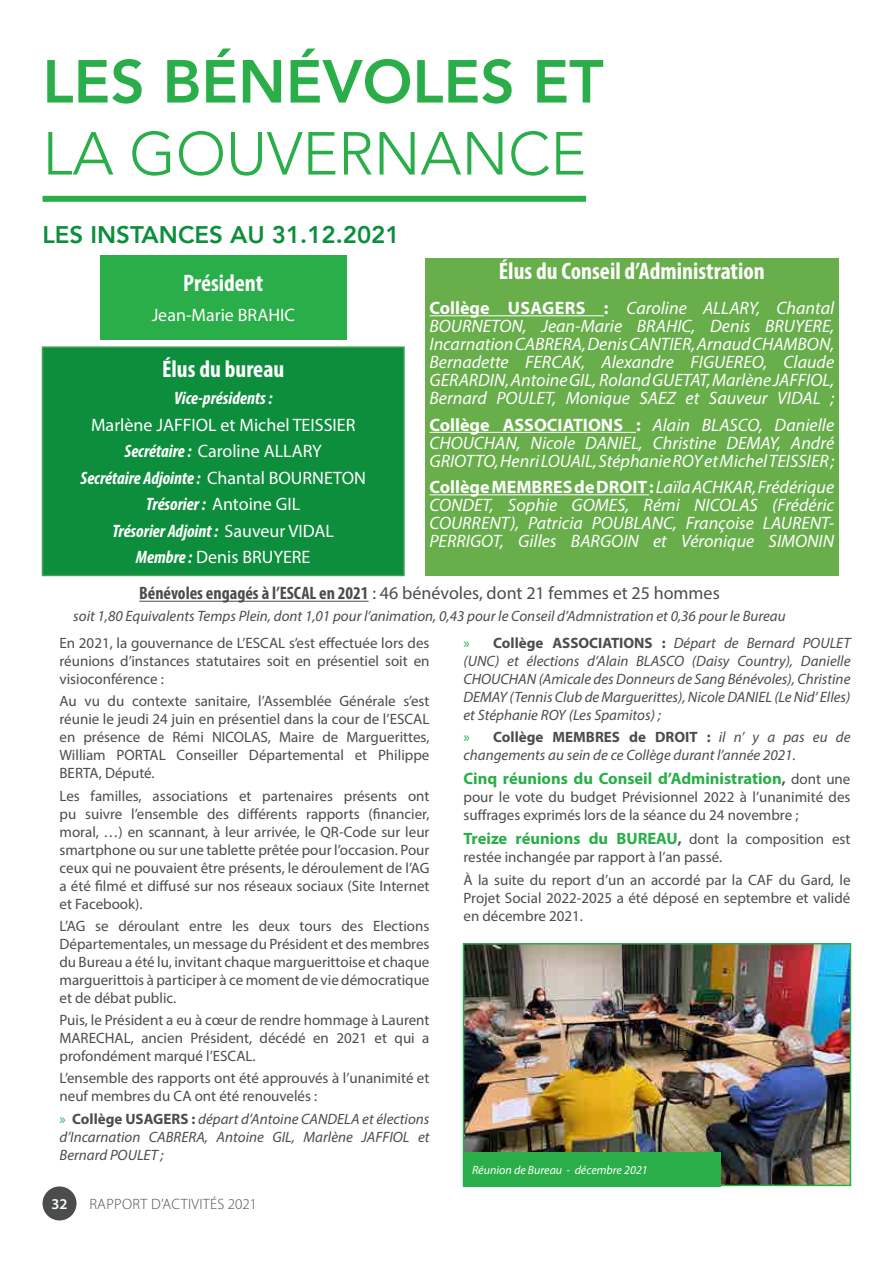
<style>
.page{position:relative;width:893px;height:1263px;background:#fff}
.page>*{position:absolute;margin:0;border:0;box-sizing:border-box;transform-origin:0 0}
.titre_1_2{font:800 60px/72px "Avenir";color:#2aae49}
.t1{font:700 condensed 24px "Myriad Pro";color:#fff}
.légende{font:800 24px "Avenir";color:#0d8e3d}
.t2{font:italic 18px/18px "Myriad Pro";color:#fff;text-align:justify}
.t3{font:italic 700 condensed 18px "Myriad Pro";color:#fff}
.t4{font:18px "Myriad Pro";color:#fff}
.t5{font:18px "Myriad Pro";color:#4b4c4d}
.texte_puces{font:700 16.5px "Myriad Pro";color:#2aae49}
.texte_puces-2{font:15px/18px "Myriad Pro";color:#4b4c4d;text-align:justify}
.texte_puces-3{font:italic 15px/18px "Myriad Pro";color:#4b4c4d;text-align:justify}
.t6{font:300 15px "Myriad Pro";letter-spacing:.02em;color:#4b4c4d}
.t7{font:600 15px "Myriad Pro";color:#fff}
.légende-2{font:italic 12px "Myriad Pro";color:#fff}
.s1{font-weight:300}
.s2{font-weight:700;font-style:italic;font-stretch:condensed}
.s3{font-weight:400;font-style:normal;font-stretch:normal}
.s4{font-weight:700;font-style:normal}
.s5{font-weight:700;font-stretch:condensed}
.s6{font-style:normal;color:#2aae49}
.s7{font-size:15px;color:#4b4c4d}
.s8{font-weight:400;font-size:15px;color:#4b4c4d}
</style>
<div class="page">
<div style="left:43px;top:1186px;width:34px;height:34px;background:#4b4c4d;border-radius:50%"></div>
<div style="left:43px;top:196px;width:543px;height:6px;background:#2aae49"></div>
<div style="left:43px;top:347px;width:361px;height:228px;background:#0d8e3d"></div>
<div style="left:42px;top:346px;width:363px;height:230px;border:2px solid #449f57"></div>
<div style="left:100px;top:255px;width:247px;height:85px;background:#2aae49"></div>
<div style="left:425px;top:258px;width:413px;height:318px;background:#68ae4b"></div>
<hr style="left:429px;top:315px;width:175px;height:1px;background:#fff">
<hr style="left:429px;top:432px;width:207px;height:1px;background:#fff">
<hr style="left:429px;top:494px;width:220px;height:1px;background:#fff">
<hr style="left:139px;top:601px;width:230px;height:1px;background:#4b4c4d">
<img style="left:466px;top:946px;width:382px;height:237px">
<div style="left:463px;top:943px;width:388px;height:243px;border:2px solid #2aae49"></div>
<div style="left:463px;top:1152px;width:258px;height:34px;background:#2aae49"></div>
<p class="titre_1_2" style="left:43px;top:46px;width:563px">LES BÉNÉVOLES ET<br><span class="s1">LA GOUVERNANCE</span></p>
<p class="légende" style="left:43px;top:216px;width:359px">LES INSTANCES AU 31.12.2021</p>
<p class="t1" style="left:183px;top:268px;width:82px">Président</p>
<p class="t4" style="left:152px;top:304px;width:145px">Jean-Marie BRAHIC</p>
<p class="t1" style="left:162px;top:354px;width:124px">Élus du bureau</p>
<p class="t3" style="left:174px;top:387px;width:100px">Vice-présidents :</p>
<p class="t4" style="left:91px;top:414px;width:266px">Marlène JAFFIOL et Michel TEISSIER</p>
<p class="t4" style="left:125px;top:440px;width:199px"><span class="s2">Secrétaire :</span> Caroline ALLARY</p>
<p class="t3" style="left:81px;top:467px;width:287px">Secrétaire Adjointe : <span class="s3">Chantal BOURNETON</span></p>
<p class="t3" style="left:146px;top:493px;width:155px">Trésorier : <span class="s3">Antoine GIL</span></p>
<p class="t3" style="left:112px;top:520px;width:223px">Trésorier Adjoint : <span class="s3">Sauveur VIDAL</span></p>
<p class="t4" style="left:136px;top:546px;width:176px"><span class="s2">Membre :</span> Denis BRUYERE</p>
<p class="t1" style="left:499px;top:256px;width:267px">Élus du Conseil d’Administration</p>
<p class="t2" style="left:429px;top:299px;width:406px"><span class="s4">Collège USAGERS :</span> Caroline ALLARY, Chantal BOURNETON, Jean-Marie BRAHIC, Denis BRUYERE, Incarnation CABRERA, Denis CANTIER, Arnaud CHAMBON, Bernadette FERCAK, Alexandre FIGUEREO, Claude GERARDIN, Antoine GIL, Roland GUETAT, Marlène JAFFIOL, Bernard POULET, Monique SAEZ et Sauveur VIDAL ;</p>
<p class="t2" style="left:429px;top:415px;width:406px"><span class="s4">Collège ASSOCIATIONS :</span> Alain BLASCO, Danielle CHOUCHAN, Nicole DANIEL, Christine DEMAY, André GRIOTTO, Henri LOUAIL, Stéphanie ROY et Michel TEISSIER ;</p>
<p class="t2" style="left:429px;top:478px;width:406px"><span class="s4">Collège MEMBRES de DROIT :</span> Laïla ACHKAR, Frédérique CONDET, Sophie GOMES, Rémi NICOLAS (Frédéric COURRENT), Patricia POUBLANC, Françoise LAURENT-PERRIGOT, Gilles BARGOIN et Véronique SIMONIN</p>
<p class="t5" style="left:139px;top:582px;width:582px"><span class="s5">Bénévoles engagés à l’ESCAL en 2021</span> : 46 bénévoles, dont 21 femmes et 25 hommes</p>
<p class="texte_puces-3" style="left:73px;top:607px;width:714px">soit 1,80 Equivalents Temps Plein, dont 1,01 pour l’animation, 0,43 pour le Conseil d’Admnistration et 0,36 pour le Bureau</p>
<p class="texte_puces-2" style="left:60px;top:634px;width:371px">En 2021, la gouvernance de L’ESCAL s’est effectuée lors des réunions d’instances statutaires soit en présentiel soit en visioconférence :</p>
<p class="texte_puces-2" style="left:60px;top:692px;width:371px">Au vu du contexte sanitaire, l’Assemblée Générale s’est réunie le jeudi 24 juin en présentiel dans la cour de l’ESCAL en présence de Rémi NICOLAS, Maire de Marguerittes, William PORTAL Conseiller Départemental et Philippe BERTA, Député.</p>
<p class="texte_puces-2" style="left:60px;top:786px;width:371px">Les familles, associations et partenaires présents ont pu suivre l’ensemble des différents rapports (financier, moral, …) en scannant, à leur arrivée, le QR-Code sur leur smartphone ou sur une tablette prêtée pour l’occasion. Pour ceux qui ne pouvaient être présents, le déroulement de l’AG a été filmé et diffusé sur nos réseaux sociaux (Site Internet et Facebook).</p>
<p class="texte_puces-2" style="left:60px;top:916px;width:371px">L’AG se déroulant entre les deux tours des Elections Départementales, un message du Président et des membres du Bureau a été lu, invitant chaque marguerittoise et chaque marguerittois à participer à ce moment de vie démocratique et de débat public.</p>
<p class="texte_puces-2" style="left:60px;top:1011px;width:371px">Puis, le Président a eu à cœur de rendre hommage à Laurent MARECHAL, ancien Président, décédé en 2021 et qui a profondément marqué l’ESCAL.</p>
<p class="texte_puces-2" style="left:60px;top:1069px;width:371px">L’ensemble des rapports ont été approuvés à l’unanimité et neuf membres du CA ont été renouvelés :</p>
<p class="texte_puces-3" style="left:60px;top:1109px;width:371px"><span class="s6">»</span> <span class="s4">Collège USAGERS :</span> départ d’Antoine CANDELA et élections d’Incarnation CABRERA, Antoine GIL, Marlène JAFFIOL et Bernard POULET ;</p>
<p class="t7" style="left:51px;top:1194px;width:18px">32</p>
<p class="t6" style="left:89px;top:1195px;width:169px">RAPPORT D’ACTIVITÉS 2021</p>
<p class="texte_puces-3" style="left:463px;top:634px;width:388px"><span class="s6">»</span> <span class="s4">Collège ASSOCIATIONS :</span> Départ de Bernard POULET (UNC) et élections d’Alain BLASCO (Daisy Country), Danielle CHOUCHAN (Amicale des Donneurs de Sang Bénévoles), Christine DEMAY (Tennis Club de Marguerittes), Nicole DANIEL (Le Nid’ Elles) et Stéphanie ROY (Les Spamitos) ;</p>
<p class="texte_puces-3" style="left:463px;top:728px;width:388px"><span class="s6">»</span> <span class="s4">Collège MEMBRES de DROIT :</span> il n’ y a pas eu de changements au sein de ce Collège durant l’année 2021.</p>
<p class="texte_puces" style="left:463px;top:768px;width:388px">Cinq réunions du Conseil d’Administration<span class="s7">,</span> <span class="s8">dont une</span></p>
<p class="texte_puces-2" style="left:463px;top:788px;width:388px">pour le vote du budget Prévisionnel 2022 à l’unanimité des suffrages exprimés lors de la séance du 24 novembre ;</p>
<p class="texte_puces" style="left:463px;top:828px;width:388px">Treize réunions du BUREAU<span class="s7">,</span> <span class="s8">dont la composition est</span></p>
<p class="texte_puces-2" style="left:463px;top:848px;width:260px">restée inchangée par rapport à l’an passé.</p>
<p class="texte_puces-2" style="left:463px;top:870px;width:388px">À la suite du report d’un an accordé par la CAF du Gard, le Projet Social 2022-2025 a été déposé en septembre et validé en décembre 2021.</p>
<p class="légende-2" style="left:472px;top:1162px;width:177px">Réunion de Bureau - décembre 2021</p>
</div>
